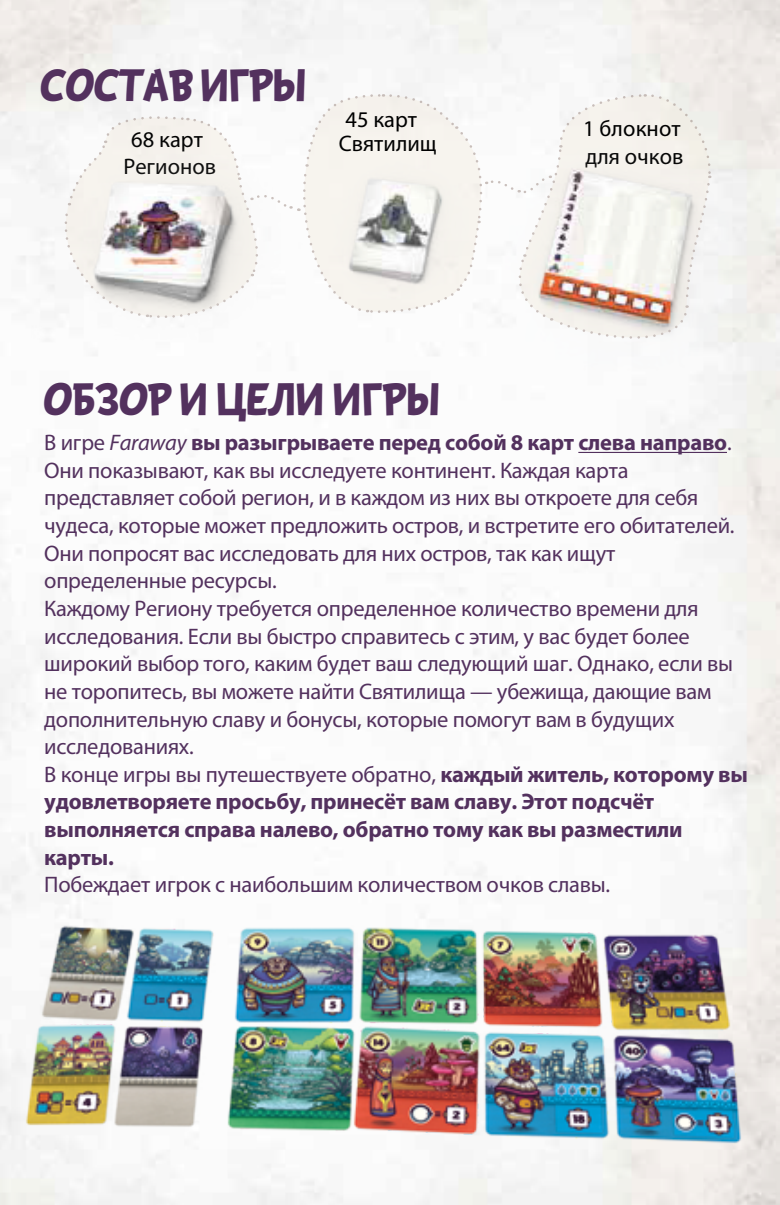
<style>
.page{position:relative;width:780px;height:1205px;background:#fff}
.page>*{position:absolute;margin:0;border:0;box-sizing:border-box;transform-origin:0 0}
.t1{font:700 45px "Dereza";letter-spacing:-.03em;color:#53315e}
.t2{font:22.5px/27.8px "Myriad Pro";letter-spacing:-.01em;color:#53315e}
.t3{font:22.5px/27.5px "Myriad Pro";color:#000}
.s1{font-style:italic}
.s2{font-weight:700}
</style>
<div class="page">
<svg style="left:62px;top:93px;width:650px;height:253px"></svg>
<img style="left:31px;top:142px;width:249px;height:220px">
<img style="left:298px;top:159px;width:174px;height:194px">
<img style="left:500px;top:142px;width:228px;height:228px">
<img style="left:0;top:907px;width:775px;height:298px">
<hr style="left:578px;top:452px;width:149px;height:1px;background:#53315e">
<h1 class="t1" style="left:39px;top:57px;width:270px">СОСТАВ ИГРЫ</h1>
<p class="t3" style="left:339px;top:107px;width:99px;line-height:24.5px">45 карт<br>Святилищ</p>
<p class="t3" style="left:123px;top:125px;width:94px;text-align:center">68 карт<br>Регионов</p>
<p class="t3" style="left:583px;top:115px;width:101px">1 блокнот для очков</p>
<h1 class="t1" style="left:43px;top:371px;width:400px">ОБЗОР И ЦЕЛИ ИГРЫ</h1>
<p class="t2" style="left:44px;top:428px;width:705px">В игре <span class="s1">Faraway</span> <span class="s2">вы разыгрываете перед собой 8 карт слева направо</span>.<br>Они показывают, как вы исследуете континент. Каждая карта представляет собой регион, и в каждом из них вы откроете для себя чудеса, которые может предложить остров, и встретите его обитателей.<br>Они попросят вас исследовать для них остров, так как ищут определенные ресурсы.<br>Каждому Региону требуется определенное количество времени для исследования. Если вы быстро справитесь с этим, у вас будет более широкий выбор того, каким будет ваш следующий шаг. Однако, если вы не торопитесь, вы можете найти Святилища — убежища, дающие вам дополнительную славу и бонусы, которые помогут вам в будущих исследованиях.<br>В конце игры вы путешествуете обратно, <span class="s2">каждый житель, которому вы удовлетворяете просьбу, принесёт вам славу. Этот подсчёт выполняется справа налево, обратно тому как вы разместили карты.</span></p>
<p class="t2" style="left:44px;top:870px;width:567px">Побеждает игрок с наибольшим количеством очков славы.</p>
</div>
